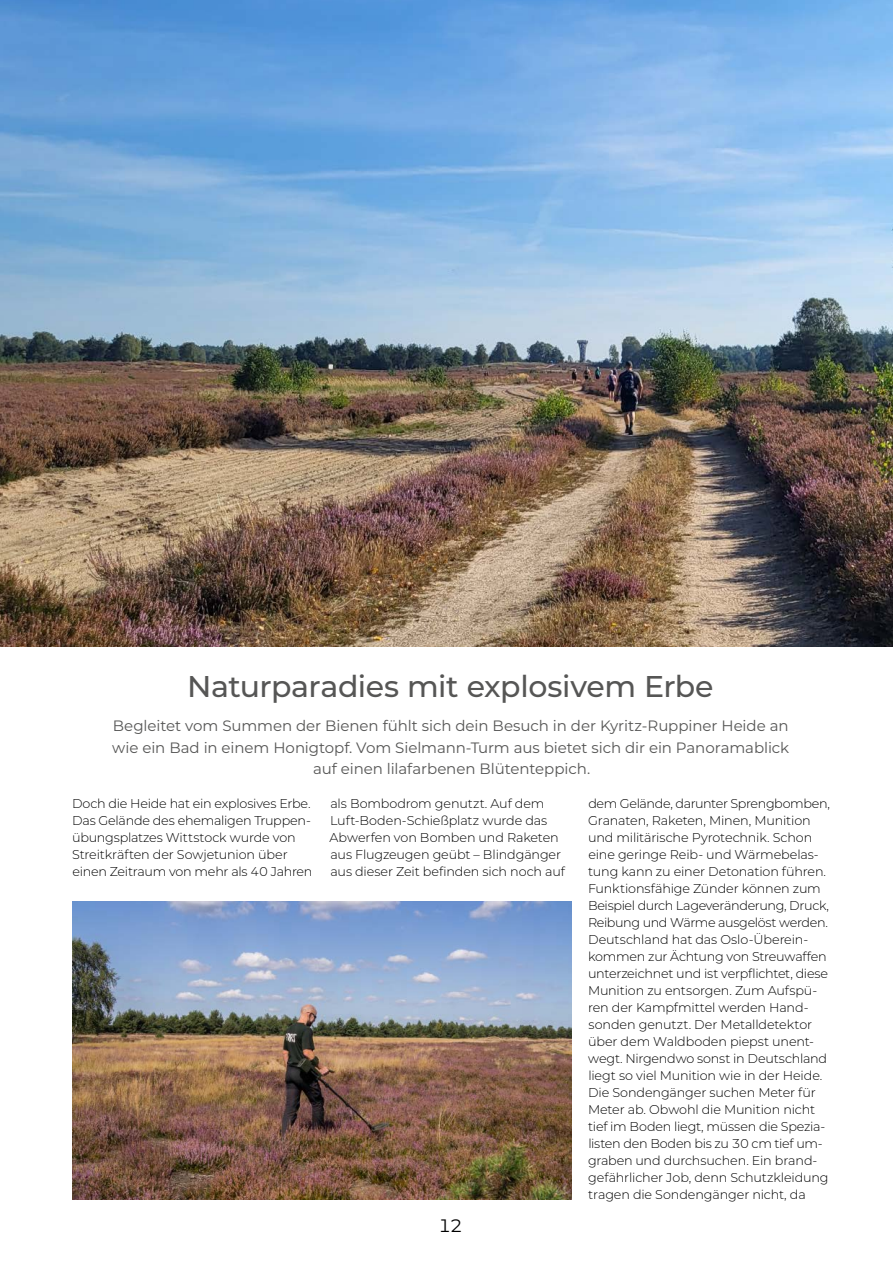
<style>
.page{position:relative;width:893px;height:1263px;background:#fff}
.page>*{position:absolute;margin:0;border:0;box-sizing:border-box;transform-origin:0 0}
.t1{font:500 30px "Montserrat";letter-spacing:-.015em;color:#565655}
.t2{font:18px "Montserrat";color:#000}
.t3{font:15px/21.3px "Montserrat";letter-spacing:-.005em;color:#565655;text-align:center}
.t4{font:300 12.75px/17px "Montserrat";letter-spacing:-.015em;color:#000}
</style>
<div class="page">
<img style="left:0;top:0;width:893px;height:646px">
<img style="left:72px;top:901px;width:499px;height:298px">
<h1 class="t1" style="left:187px;top:666px;width:528px">Naturparadies mit explosivem Erbe</h1>
<p class="t3" style="left:112px;top:715px;width:678px">Begleitet vom Summen der Bienen fühlt sich dein Besuch in der Kyritz-Ruppiner Heide an wie ein Bad in einem Honigtopf. Vom Sielmann-Turm aus bietet sich dir ein Panoramablick auf einen lilafarbenen Blütenteppich.</p>
<p class="t4" style="left:72px;top:794px;width:242px">Doch die Heide hat ein explosives Erbe.<br>Das Gelände des ehemaligen Truppen&shy;übungsplatzes Wittstock wurde von Streitkräften der Sowjetunion über einen Zeitraum von mehr als 40 Jahren</p>
<p class="t4" style="left:330px;top:794px;width:237px">als Bombodrom genutzt. Auf dem Luft-Boden-Schießplatz wurde das Abwerfen von Bomben und Raketen aus Flugzeugen geübt – Blindgänger aus dieser Zeit befinden sich noch auf</p>
<p class="t4" style="left:588px;top:794px;width:243px">dem Gelände, darunter Sprengbomben, Granaten, Raketen, Minen, Munition und militärische Pyrotechnik. Schon eine geringe Reib- und Wärmebelas&shy;tung kann zu einer Detonation führen.<br>Funktionsfähige Zünder können zum Beispiel durch Lageveränderung, Druck, Reibung und Wärme ausgelöst werden.<br>Deutschland hat das Oslo-Überein&shy;kommen zur Ächtung von Streuwaffen unterzeichnet und ist verpflichtet, diese Munition zu entsorgen. Zum Aufspü&shy;ren der Kampfmittel werden Hand&shy;sonden genutzt. Der Metalldetektor über dem Waldboden piepst unent&shy;wegt. Nirgendwo sonst in Deutschland liegt so viel Munition wie in der Heide.<br>Die Sondengänger suchen Meter für Meter ab. Obwohl die Munition nicht tief im Boden liegt, müssen die Spezia&shy;listen den Boden bis zu 30 cm tief um&shy;graben und durchsuchen. Ein brand&shy;gefährlicher Job, denn Schutzkleidung tragen die Sondengänger nicht, da</p>
<h2 class="t2" style="left:439px;top:1213px;width:26px">12</h2>
</div>
